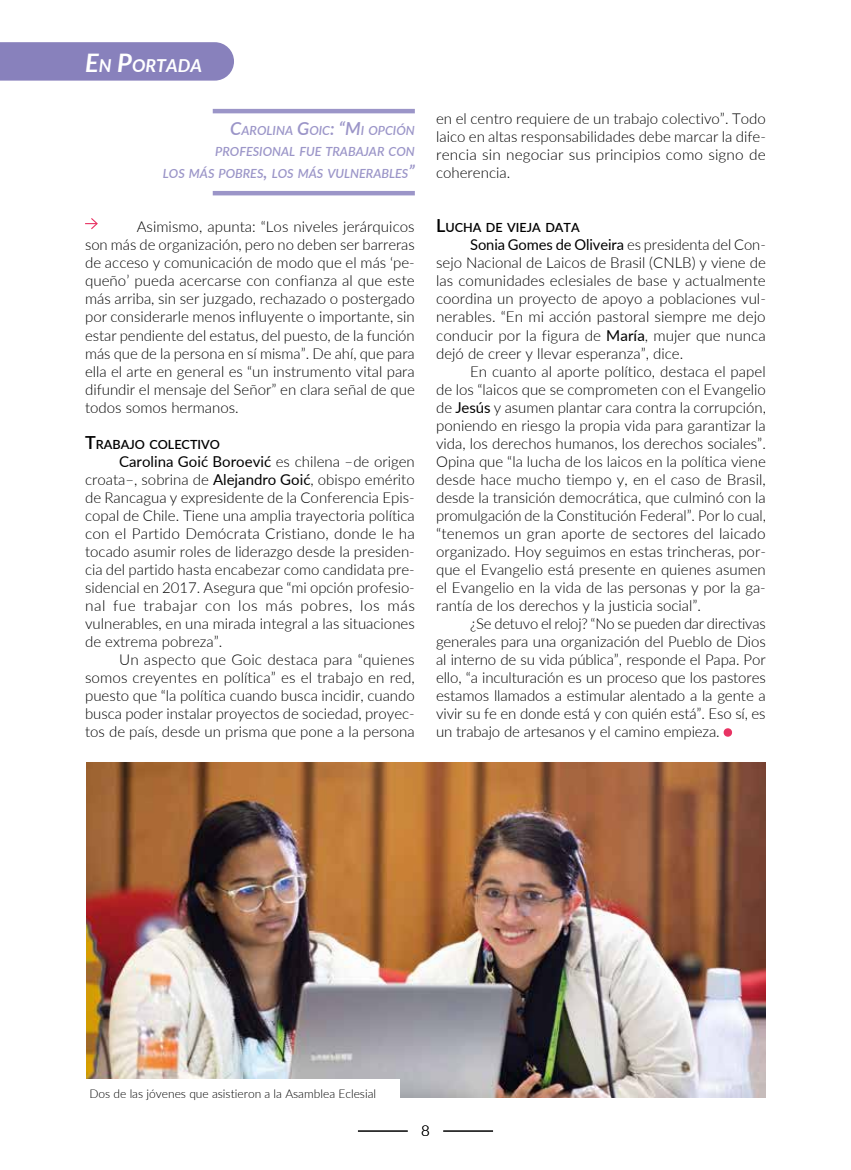
<style>
.page{position:relative;width:851px;height:1170px;background:#fff}
.page>*{position:absolute;margin:0;border:0;box-sizing:border-box;transform-origin:0 0}
.t1{font:italic 700 17.85px "Lato";color:#fff}
.t2{font:300 15px/18px "Lato";color:#000;text-align:justify}
.t3{font:italic 600 12.6px/21.8px "Lato";color:#9b95c8;text-align:right}
.t4{font:600 12.6px "Lato";color:#000}
.t5{font:300 12px "Lato";color:#000}
.s1{font-size:25.5px}
.s2{font-size:18px}
.s3{font-weight:400}
</style>
<div class="page">
<div style="left:0;top:42px;width:234px;height:39px;background:#8881bc"></div>
<hr style="left:443px;top:1130px;width:50px;height:1px;background:#000">
<hr style="left:358px;top:1130px;width:49px;height:1px;background:#000">
<svg style="left:723px;top:728px;width:9px;height:9px"></svg>
<svg style="left:85px;top:218px;width:13px;height:12px"></svg>
<hr style="left:213px;top:109px;width:202px;height:4px;background:#9b95c8">
<hr style="left:213px;top:191px;width:202px;height:4px;background:#9b95c8">
<img style="left:86px;top:762px;width:679px;height:335px">
<div style="left:85px;top:1079px;width:315px;height:23px;background:#fff"></div>
<p class="t1" style="left:85px;top:52px;width:118px"><span class="s1">E</span>N <span class="s1">P</span>ORTADA</p>
<p class="t3" style="left:163px;top:119px;width:253px"><span class="s2">C</span>AROLINA <span class="s2">G</span>OIC<span class="s2">: “M</span>I OPCIÓN<br>PROFESIONAL FUE TRABAJAR CON<br>LOS MÁS POBRES<span class="s2">,</span> LOS MÁS VULNERABLES<span class="s2">”</span></p>
<p class="t2" style="left:85px;top:217px;width:331px;text-indent:52px">Asimismo, apunta: “Los niveles jerárquicos son más de organización, pero no deben ser barreras de acceso y comunicación de modo que el más ‘pe&shy;queño’ pueda acercarse con confianza al que este más arriba, sin ser juzgado, rechazado o postergado por considerarle menos influyente o importante, sin estar pendiente del estatus, del puesto, de la función más que de la persona en sí misma”. De ahí, que para ella el arte en general es “un instrumento vital para difundir el mensaje del Señor” en clara señal de que todos somos hermanos.</p>
<p class="t4" style="left:85px;top:435px;width:136px"><span class="s2">T</span>RABAJO COLECTIVO</p>
<p class="t2" style="left:85px;top:451px;width:331px;text-indent:34px"><span class="s3">Carolina Goić Boroević</span> es chilena –de origen croata–, sobrina de <span class="s3">Alejandro Goić</span>, obispo emérito de Rancagua y expresidente de la Conferencia Epis&shy;copal de Chile. Tiene una amplia trayectoria política con el Partido Demócrata Cristiano, donde le ha tocado asumir roles de liderazgo desde la presiden&shy;cia del partido hasta encabezar como candidata pre&shy;sidencial en 2017. Asegura que “mi opción profesio&shy;nal fue trabajar con los más pobres, los más vulnerables, en una mirada integral a las situaciones de extrema pobreza”.</p>
<p class="t2" style="left:85px;top:649px;width:331px;text-indent:34px">Un aspecto que Goic destaca para “quienes somos creyentes en política” es el trabajo en red, puesto que “la política cuando busca incidir, cuando busca poder instalar proyectos de sociedad, proyec&shy;tos de país, desde un prisma que pone a la persona</p>
<p class="t2" style="left:436px;top:109px;width:331px">en el centro requiere de un trabajo colectivo”. Todo laico en altas responsabilidades debe marcar la dife&shy;rencia sin negociar sus principios como signo de coherencia.</p>
<p class="t4" style="left:436px;top:219px;width:145px"><span class="s2">L</span>UCHA DE VIEJA DATA</p>
<p class="t2" style="left:436px;top:235px;width:331px;text-indent:34px"><span class="s3">Sonia Gomes de Oliveira</span> es presidenta del Con&shy;sejo Nacional de Laicos de Brasil (CNLB) y viene de las comunidades eclesiales de base y actualmente coordina un proyecto de apoyo a poblaciones vul&shy;nerables. “En mi acción pastoral siempre me dejo conducir por la figura de <span class="s3">María</span>, mujer que nunca dejó de creer y llevar esperanza”, dice.</p>
<p class="t2" style="left:436px;top:361px;width:331px;text-indent:34px">En cuanto al aporte político, destaca el papel de los “laicos que se comprometen con el Evangelio de <span class="s3">Jesús</span> y asumen plantar cara contra la corrupción, poniendo en riesgo la propia vida para garantizar la vida, los derechos humanos, los derechos sociales”.<br>Opina que “la lucha de los laicos en la política viene desde hace mucho tiempo y, en el caso de Brasil, desde la transición democrática, que culminó con la promulgación de la Constitución Federal”. Por lo cual, “tenemos un gran aporte de sectores del laicado organizado. Hoy seguimos en estas trincheras, por&shy;que el Evangelio está presente en quienes asumen el Evangelio en la vida de las personas y por la ga&shy;rantía de los derechos y la justicia social”.</p>
<p class="t2" style="left:436px;top:613px;width:331px;text-indent:34px">¿Se detuvo el reloj? “No se pueden dar directivas generales para una organización del Pueblo de Dios al interno de su vida pública”, responde el Papa. Por ello, “a inculturación es un proceso que los pastores estamos llamados a estimular alentado a la gente a vivir su fe en donde está y con quién está”. Eso sí, es un trabajo de artesanos y el camino empieza.</p>
<p class="t5" style="left:89px;top:1085px;width:288px">Dos de las jóvenes que asistieron a la Asamblea Eclesial</p>
<p class="t2" style="left:421px;top:1120px;width:10px">8</p>
</div>
